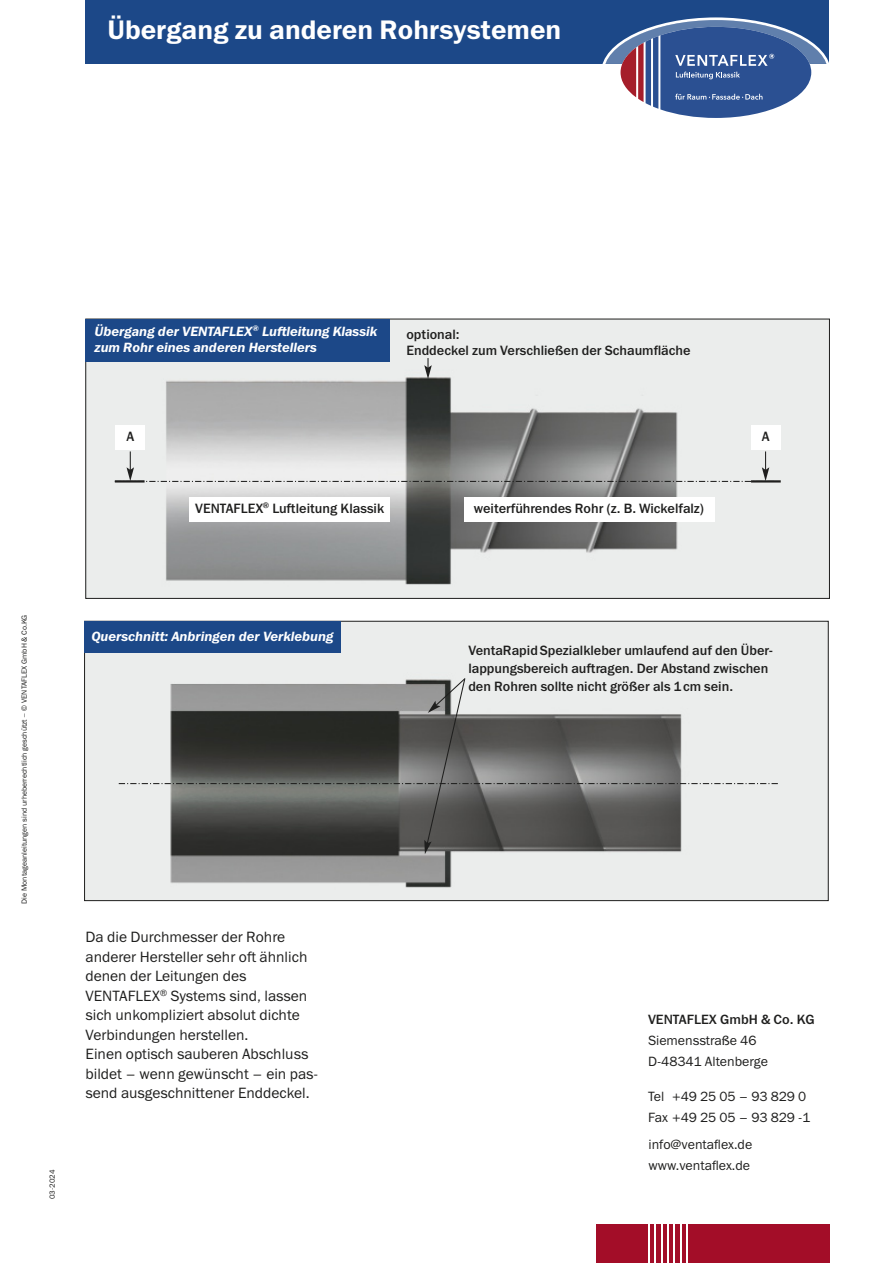
<style>
.page{position:relative;width:893px;height:1263px;background:#fff}
.page>*{position:absolute;margin:0;border:0;box-sizing:border-box;transform-origin:0 0}
.t1{font:600 27px "Franklin Gothic ITC";color:#fff}
.t2{font:15px/19.5px "Franklin Gothic ITC";color:#1f1f1e}
.t3{font:500 13.65px/17.9px "Franklin Gothic ITC";color:#1f1f1e}
.t4{font:italic 600 13.5px/16.5px "Franklin Gothic ITC";color:#fff}
.t5{font:13.5px "Franklin Gothic ITC";color:#1f1f1e}
.t6{font:500 13.5px "Franklin Gothic ITC";color:#1f1f1e}
.t7{font:7.5px "Franklin Gothic ITC";color:#1f1f1e}
</style>
<div class="page">
<div style="left:85px;top:0;width:743px;height:64px;background:#1c4888"></div>
<img style="left:88px;top:321px;width:740px;height:276px">
<div style="left:86px;top:319px;width:304px;height:42px;background:#1c4888"></div>
<img style="left:86px;top:623px;width:740px;height:276px">
<hr style="left:751px;top:480px;width:30px;height:2px;background:#1f1f1e">
<div style="left:189px;top:497px;width:201px;height:24px;background:#fff"></div>
<div style="left:115px;top:425px;width:30px;height:25px;background:#fff"></div>
<div style="left:751px;top:425px;width:29px;height:25px;background:#fff"></div>
<div style="left:464px;top:497px;width:250px;height:24px;background:#fff"></div>
<svg style="left:424px;top:358px;width:8px;height:21px"></svg>
<svg style="left:115px;top:451px;width:659px;height:31px;background:#bbbcbb"></svg>
<div style="left:84px;top:621px;width:257px;height:31px;background:#1c4888"></div>
<svg style="left:119px;top:677px;width:659px;height:177px;background:#878886"></svg>
<div style="left:596px;top:1224px;width:234px;height:39px;background:#a30d28"></div>
<hr style="left:648px;top:1223px;width:2px;height:40px;background:#fff">
<hr style="left:655px;top:1223px;width:1px;height:40px;background:#fff">
<hr style="left:661px;top:1223px;width:2px;height:40px;background:#fff">
<hr style="left:667px;top:1223px;width:2px;height:40px;background:#fff">
<hr style="left:674px;top:1223px;width:1px;height:40px;background:#fff">
<hr style="left:680px;top:1223px;width:2px;height:40px;background:#fff">
<hr style="left:686px;top:1223px;width:2px;height:40px;background:#fff">
<svg style="left:602px;top:17px;width:227px;height:101px"></svg>
<p class="t1" style="left:108px;top:21px;width:455px">Übergang zu anderen Rohrsystemen</p>
<p class="t4" style="left:95px;top:324px;width:284px">Übergang der VENTAFLEX<sup>®</sup> Luftleitung Klassik zum Rohr eines anderen Herstellers</p>
<p class="t3" style="left:406px;top:327px;width:286px;line-height:16.2px">optional:<br>Enddeckel zum Verschließen der Schaumfläche</p>
<p class="t3" style="left:126px;top:429px;width:9px">A</p>
<p class="t3" style="left:762px;top:429px;width:9px">A</p>
<p class="t3" style="left:195px;top:500px;width:190px">VENTAFLEX<sup>®</sup> Luftleitung Klassik</p>
<p class="t3" style="left:474px;top:500px;width:232px">weiterführendes Rohr (z. B. Wickelfalz)</p>
<p class="t7" style="left:22px;top:903px;width:290px;rotate:-90deg">Die Montageanleitungen sind urheberrechtlich geschützt – © VENTAFLEX GmbH &amp; Co.KG</p>
<p class="t7" style="left:50px;top:1199px;width:31px;rotate:-90deg">03-2024</p>
<p class="t4" style="left:91px;top:629px;width:244px">Querschnitt: Anbringen der Verklebung</p>
<p class="t2" style="left:86px;top:929px;width:223px">Da die Durchmesser der Rohre anderer Hersteller sehr oft ähnlich denen der Leitungen des<br>VENTAFLEX<sup>®</sup> Systems sind, lassen sich unkompliziert absolut dichte<br>Verbindungen herstellen.</p>
<p class="t2" style="left:86px;top:1046px;width:234px">Einen optisch sauberen Abschluss bildet – wenn gewünscht – ein pas&shy;send ausgeschnittener Enddeckel.</p>
<p class="t3" style="left:468px;top:643px;width:306px">VentaRapidSpezialkleber umlaufend auf den Über&shy;lappungsbereich auftragen. Der Abstand zwischen den Rohren sollte nicht größer als 1cm sein.</p>
<p class="t6" style="left:648px;top:1014px;width:168px">VENTAFLEX GmbH &amp; Co. KG</p>
<p class="t5" style="left:648px;top:1035px;width:110px">Siemensstraße 46</p>
<p class="t5" style="left:648px;top:1056px;width:121px">D-48341 Altenberge</p>
<p class="t5" style="left:648px;top:1091px;width:160px">Tel +49 25 05 – 93 829 0</p>
<p class="t5" style="left:648px;top:1112px;width:164px">Fax +49 25 05 – 93 829 -1</p>
<p class="t5" style="left:648px;top:1139px;width:105px">info@ventaflex.de</p>
<p class="t5" style="left:648px;top:1160px;width:103px">www.ventaflex.de</p>
</div>
